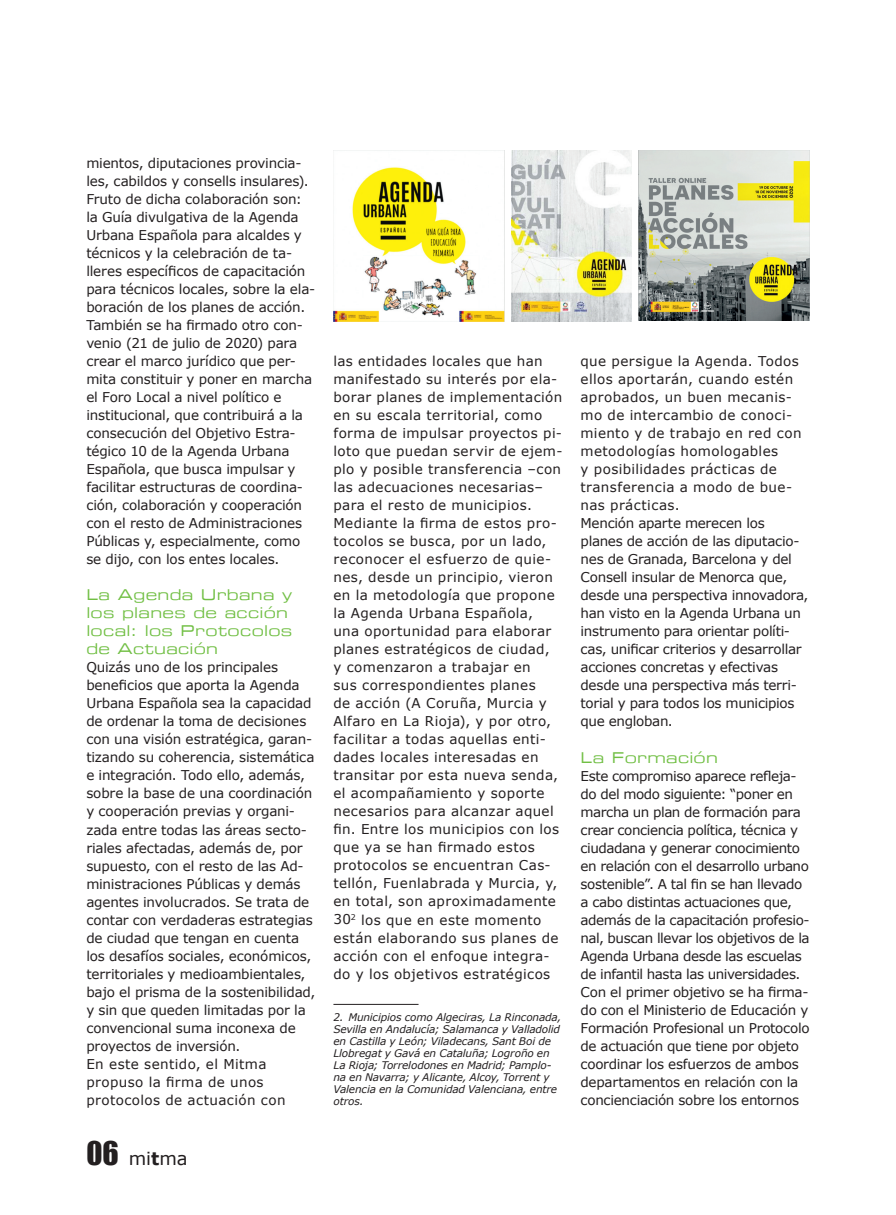
<style>
.page{position:relative;width:896px;height:1215px;background:#fff}
.page>*{position:absolute;margin:0;border:0;box-sizing:border-box;transform-origin:0 0}
.t1{font:18px "Verdana";color:#231f20}
.t2{font:15px/18px "Eurostile Extended";letter-spacing:.02em;color:#71bf44}
.t3{font:13.5px/18px "Verdana";letter-spacing:-.01em;color:#231f20}
.t4{font:13.5px/18px "Verdana";letter-spacing:.03em;color:#231f20}
.t5{font:13.5px/18px "Verdana";letter-spacing:-.03em;color:#231f20}
.t6{font:italic 10.5px/12px "Verdana";letter-spacing:-.015em;color:#231f20}
.s1{font-family:"Impact";font-size:30px}
.s2{font-weight:700}
</style>
<div class="page">
<img style="left:333px;top:150px;width:171px;height:171px">
<img style="left:511px;top:150px;width:120px;height:171px">
<img style="left:638px;top:150px;width:171px;height:170px">
<hr style="left:333px;top:1004px;width:85px;height:1px;background:#231f20">
<p class="t3" style="left:86px;top:154px;width:230px">mientos, diputaciones provincia&shy;les, cabildos y consells insulares).<br>Fruto de dicha colaboración son: la Guía divulgativa de la Agenda Urbana Española para alcaldes y técnicos y la celebración de ta&shy;lleres específicos de capacitación para técnicos locales, sobre la ela&shy;boración de los planes de acción.<br>También se ha firmado otro con&shy;venio (21 de julio de 2020) para crear el marco jurídico que per&shy;mita constituir y poner en marcha el Foro Local a nivel político e institucional, que contribuirá a la consecución del Objetivo Estra&shy;tégico 10 de la Agenda Urbana Española, que busca impulsar y facilitar estructuras de coordina&shy;ción, colaboración y cooperación con el resto de Administraciones Públicas y, especialmente, como se dijo, con los entes locales.</p>
<p class="t2" style="left:86px;top:585px;width:207px">La Agenda Urbana y los planes de acción local: los Protocolos de Actuación</p>
<p class="t3" style="left:86px;top:658px;width:230px">Quizás uno de los principales beneficios que aporta la Agenda<br>Urbana Española sea la capacidad de ordenar la toma de decisiones con una visión estratégica, garan&shy;tizando su coherencia, sistemática e integración. Todo ello, además, sobre la base de una coordinación y cooperación previas y organi&shy;zada entre todas las áreas secto&shy;riales afectadas, además de, por supuesto, con el resto de las Ad&shy;ministraciones Públicas y demás agentes involucrados. Se trata de contar con verdaderas estrategias de ciudad que tengan en cuenta los desafíos sociales, económicos, territoriales y medioambientales, bajo el prisma de la sostenibilidad, y sin que queden limitadas por la convencional suma inconexa de proyectos de inversión.<br>En este sentido, el Mitma propuso la firma de unos protocolos de actuación con</p>
<h1 class="t1" style="left:86px;top:1146px;width:103px"><span class="s1">06</span> mi<span class="s2">t</span>ma</h1>
<p class="t4" style="left:333px;top:352px;width:230px">las entidades locales que han manifestado su interés por ela&shy;borar planes de implementación en su escala territorial, como forma de impulsar proyectos pi&shy;loto que puedan servir de ejem&shy;plo y posible transferencia –con las adecuaciones necesarias– para el resto de municipios.<br>Mediante la firma de estos pro&shy;tocolos se busca, por un lado, reconocer el esfuerzo de quie&shy;nes, desde un principio, vieron en la metodología que propone la Agenda Urbana Española,<br>una oportunidad para elaborar planes estratégicos de ciudad,<br>y comenzaron a trabajar en<br>sus correspondientes planes<br>de acción (A Coruña, Murcia y<br>Alfaro en La Rioja), y por otro, facilitar a todas aquellas enti&shy;dades locales interesadas en transitar por esta nueva senda, el acompañamiento y soporte necesarios para alcanzar aquel fin. Entre los municipios con los que ya se han firmado estos protocolos se encuentran Cas&shy;tellón, Fuenlabrada y Murcia, y, en total, son aproximadamente<br>30<sup>2</sup> los que en este momento están elaborando sus planes de acción con el enfoque integra&shy;do y los objetivos estratégicos</p>
<p class="t6" style="left:333px;top:1010px;width:229px">2. Municipios como Algeciras, La Rinconada, Sevilla en Andalucía; Salamanca y Valladolid en Castilla y León; Viladecans, Sant Boi de Llobregat y Gavá en Cataluña; Logroño en La Rioja; Torrelodones en Madrid; Pamplo&shy;na en Navarra; y Alicante, Alcoy, Torrent y Valencia en la Comunidad Valenciana, entre otros.</p>
<p class="t3" style="left:580px;top:352px;width:229px">que persigue la Agenda. Todos ellos aportarán, cuando estén aprobados, un buen mecanis&shy;mo de intercambio de conoci&shy;miento y de trabajo en red con metodologías homologables<br>y posibilidades prácticas de transferencia a modo de bue&shy;nas prácticas.<br>Mención aparte merecen los planes de acción de las diputacio&shy;nes de Granada, Barcelona y del<br>Consell insular de Menorca que, desde una perspectiva innovadora, han visto en la Agenda Urbana un instrumento para orientar políti&shy;cas, unificar criterios y desarrollar acciones concretas y efectivas desde una perspectiva más terri&shy;torial y para todos los municipios que engloban.</p>
<p class="t2" style="left:580px;top:747px;width:139px">La Formación</p>
<p class="t5" style="left:580px;top:766px;width:230px">Este compromiso aparece refleja&shy;do del modo siguiente: “poner en marcha un plan de formación para crear conciencia política, técnica y ciudadana y generar conocimiento en relación con el desarrollo urbano sostenible”. A tal fin se han llevado a cabo distintas actuaciones que, además de la capacitación profesio&shy;nal, buscan llevar los objetivos de la Agenda Urbana desde las escuelas de infantil hasta las universidades.<br>Con el primer objetivo se ha firma&shy;do con el Ministerio de Educación y Formación Profesional un Protocolo de actuación que tiene por objeto coordinar los esfuerzos de ambos departamentos en relación con la concienciación sobre los entornos</p>
</div>
